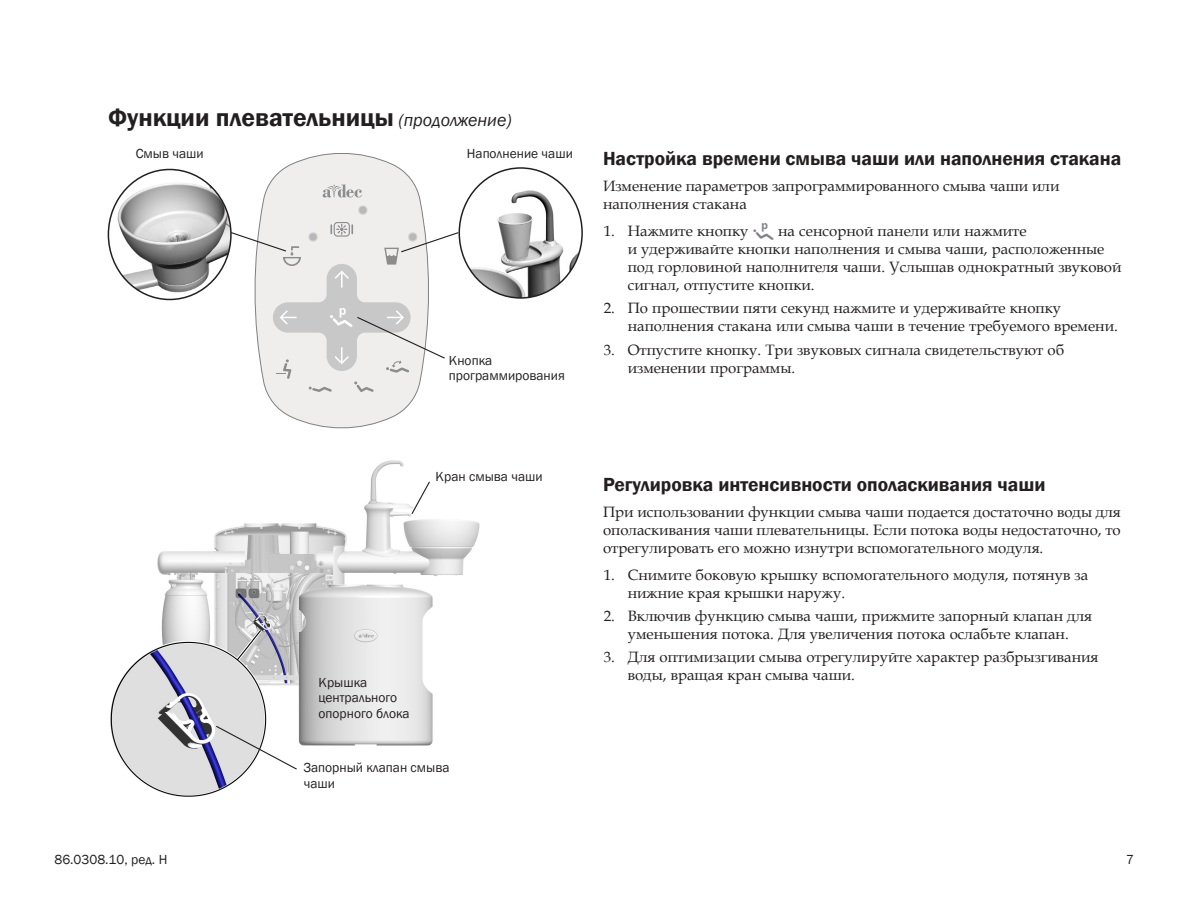
<style>
.page{position:relative;width:1188px;height:918px;background:#fff}
.page>*{position:absolute;margin:0;border:0;box-sizing:border-box;transform-origin:0 0}
.Heading_2{font:600 25.5px "Franklin Gothic";color:#231f20}
.Heading_3{font:600 19.5px "Franklin Gothic";color:#231f20}
.Body_Text_-_2nd_Colu{font:15px/18px "Book Antiqua";color:#231f20}
.Callout{font:13.5px/15.8px "Franklin Gothic";color:#231f20}
.s1{font-weight:400;font-style:italic;font-size:18px}
.s2{font-family:"Adec Touch Pad";color:#808285}
</style>
<div class="page">
<img style="left:110px;top:460px;width:370px;height:337px">
<svg style="left:215px;top:725px;width:83px;height:46px"></svg>
<svg style="left:410px;top:480px;width:21px;height:35px"></svg>
<svg style="left:259px;top:153px;width:165px;height:275px"></svg>
<svg style="left:323px;top:184px;width:39px;height:14px"></svg>
<div style="left:358px;top:205px;width:10px;height:10px;background:#e5e5e5;border-radius:50%"></div>
<svg style="left:358px;top:206px;width:9px;height:9px"></svg>
<div style="left:359px;top:206px;width:8px;height:8px;background:#c3c3c3;border-radius:50%"></div>
<div style="left:359px;top:207px;width:7px;height:7px;background:#b8b8b8;border-radius:50%"></div>
<img style="left:108px;top:170px;width:121px;height:129px">
<img style="left:459px;top:170px;width:123px;height:128px">
<svg style="left:230px;top:222px;width:230px;height:170px"></svg>
<p class="Heading_2" style="left:108px;top:102px;width:405px">Функции плевательницы <span class="s1">(продолжение)</span></p>
<p class="Callout" style="left:136px;top:146px;width:70px">Смыв чаши</p>
<p class="Callout" style="left:467px;top:146px;width:108px">Наполнение чаши</p>
<p class="Callout" style="left:449px;top:353px;width:117px">Кнопка программирования</p>
<p class="Heading_3" style="left:603px;top:147px;width:520px">Настройка времени смыва чаши или наполнения стакана</p>
<p class="Body_Text_-_2nd_Colu" style="left:603px;top:176px;width:458px">Изменение параметров запрограммированного смыва чаши или наполнения стакана</p>
<p class="Body_Text_-_2nd_Colu" style="left:628px;top:221px;width:495px;text-indent:-24px">1. Нажмите кнопку <span class="s2">p</span> на сенсорной панели или нажмите<br>и удерживайте кнопки наполнения и смыва чаши, расположенные под горловиной наполнителя чаши. Услышав однократный звуковой сигнал, отпустите кнопки.</p>
<p class="Body_Text_-_2nd_Colu" style="left:628px;top:299px;width:492px;text-indent:-24px">2. По прошествии пяти секунд нажмите и удерживайте кнопку наполнения стакана или смыва чаши в течение требуемого времени.</p>
<p class="Body_Text_-_2nd_Colu" style="left:628px;top:340px;width:438px;text-indent:-24px">3. Отпустите кнопку. Три звуковых сигнала свидетельствуют об изменении программы.</p>
<p class="Callout" style="left:436px;top:469px;width:109px">Кран смыва чаши</p>
<p class="Callout" style="left:319px;top:675px;width:93px">Крышка центрального опорного блока</p>
<p class="Callout" style="left:304px;top:760px;width:147px">Запорный клапан смыва чаши</p>
<p class="Heading_3" style="left:603px;top:473px;width:444px">Регулировка интенсивности ополаскивания чаши</p>
<p class="Body_Text_-_2nd_Colu" style="left:603px;top:502px;width:519px;text-align:justify">При использовании функции смыва чаши подается достаточно воды для ополаскивания чаши плевательницы. Если потока воды недостаточно, то отрегулировать его можно изнутри вспомогательного модуля.</p>
<p class="Body_Text_-_2nd_Colu" style="left:628px;top:565px;width:462px;text-indent:-24px">1. Снимите боковую крышку вспомогательного модуля, потянув за нижние края крышки наружу.</p>
<p class="Body_Text_-_2nd_Colu" style="left:604px;top:607px;width:490px;text-align:center">2. Включив функцию смыва чаши, прижмите запорный клапан для уменьшения потока. Для увеличения потока ослабьте клапан.</p>
<p class="Body_Text_-_2nd_Colu" style="left:628px;top:648px;width:472px;text-indent:-24px">3. Для оптимизации смыва отрегулируйте характер разбрызгивания воды, вращая кран смыва чаши.</p>
<p class="Callout" style="left:54px;top:852px;width:114px">86.0308.10, ред. H</p>
<p class="Callout" style="left:1126px;top:852px;width:9px">7</p>
</div>
